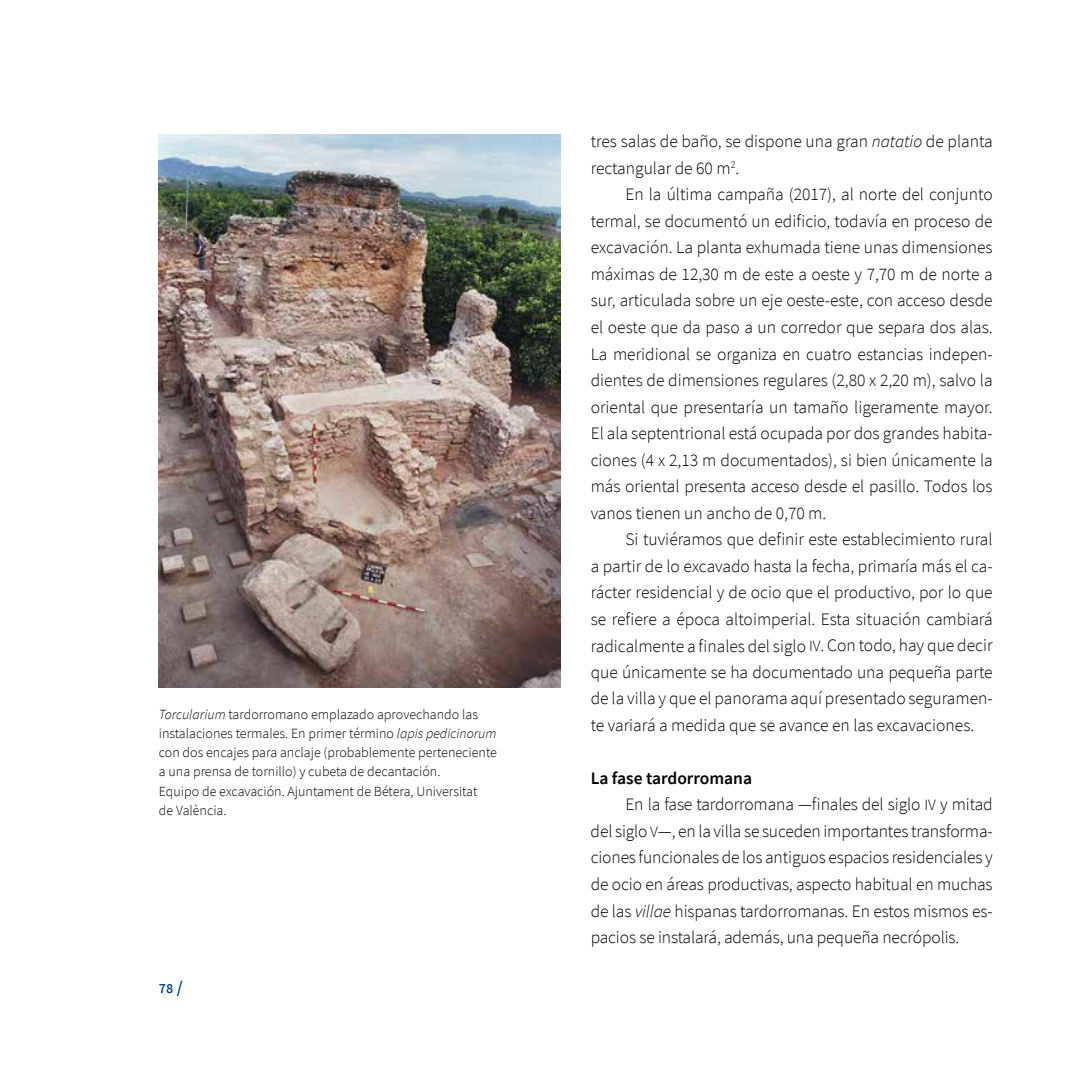
<style>
.page{position:relative;width:1092px;height:1092px;background:#fff}
.page>*{position:absolute;margin:0;border:0;box-sizing:border-box;transform-origin:0 0}
.t1{font:300 17.5px/26.6px "Source Sans Pro";letter-spacing:-.01em;color:#000;text-align:justify}
.t2{font:600 17.5px "Source Sans Pro";color:#000}
.t3{font:300 14px/19.2px "Source Sans Pro";color:#000}
.t4{font:600 14px "Source Sans Pro";color:#004383}
.s1{font-style:italic}
.s2{font-size:17.5px}
.s3{font-size:15.75px}
</style>
<div class="page">
<img style="left:159px;top:134px;width:402px;height:553px">
<p class="t3" style="left:159px;top:704px;width:339px"><span class="s1">Torcularium</span> tardorromano emplazado aprovechando las instalaciones termales. En primer término <span class="s1">lapis pedicinorum </span>con dos encajes para anclaje (probablemente perteneciente a una prensa de tornillo) y cubeta de decantación.<br>Equipo de excavación. Ajuntament de Bétera, Universitat<br>de València.</p>
<p class="t4" style="left:159px;top:978px;width:25px">78 <span class="s2">/</span></p>
<p class="t1" style="left:590px;top:128px;width:403px">tres salas de baño, se dispone una gran <span class="s1">natatio</span> de planta rectangular de 60 m<sup>2</sup>.</p>
<p class="t1" style="left:590px;top:181px;width:403px;text-indent:35px">En la última campaña (2017), al norte del conjunto termal, se documentó un edificio, todavía en proceso de excavación. La planta exhumada tiene unas dimensiones máximas de 12,30 m de este a oeste y 7,70 m de norte a sur, articulada sobre un eje oeste-este, con acceso desde el oeste que da paso a un corredor que separa dos alas.<br>La meridional se organiza en cuatro estancias indepen&shy;dientes de dimensiones regulares (2,80 x 2,20 m), salvo la oriental que presentaría un tamaño ligeramente mayor.<br>El ala septentrional está ocupada por dos grandes habita&shy;ciones (4 x 2,13 m documentados), si bien únicamente la más oriental presenta acceso desde el pasillo. Todos los vanos tienen un ancho de 0,70 m.</p>
<p class="t1" style="left:590px;top:526px;width:403px;text-indent:35px">Si tuviéramos que definir este establecimiento rural a partir de lo excavado hasta la fecha, primaría más el ca&shy;rácter residencial y de ocio que el productivo, por lo que se refiere a época altoimperial. Esta situación cambiará radicalmente a finales del siglo <span class="s3">IV</span>. Con todo, hay que decir que únicamente se ha documentado una pequeña parte de la villa y que el panorama aquí presentado seguramen&shy;te variará a medida que se avance en las excavaciones.</p>
<p class="t2" style="left:590px;top:766px;width:163px">La fase tardorromana</p>
<p class="t1" style="left:625px;top:791px;width:369px">En la fase tardorromana —finales del siglo <span class="s3">IV</span> y mitad</p>
<p class="t1" style="left:590px;top:817px;width:403px">del siglo <span class="s3">V</span>—, en la villa se suceden importantes transforma-</p>
<p class="t1" style="left:590px;top:844px;width:403px">ciones funcionales de los antiguos espacios residenciales y</p>
<p class="t1" style="left:590px;top:870px;width:403px">de ocio en áreas productivas, aspecto habitual en muchas</p>
<p class="t1" style="left:590px;top:897px;width:403px">de las <span class="s1">villae</span> hispanas tardorromanas. En estos mismos es-</p>
<p class="t1" style="left:590px;top:923px;width:370px">pacios se instalará, además, una pequeña necrópolis.</p>
</div>
